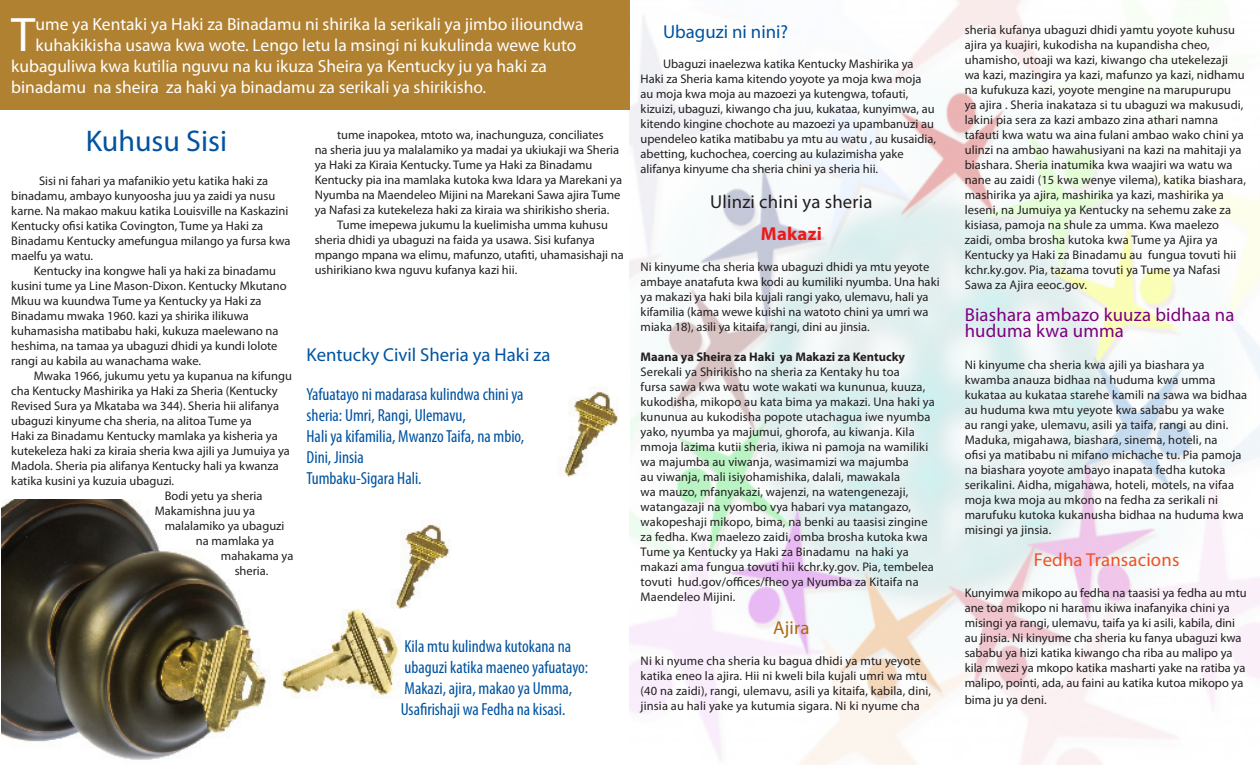
<style>
.page{position:relative;width:1260px;height:765px;background:#fff}
.page>*{position:absolute;margin:0;border:0;box-sizing:border-box;transform-origin:0 0}
.t1{font:48.62px "Myriad Pro";color:#fff}
.t2{font:30px "Myriad Pro";color:#0153a0}
.t3{font:18.75px "Myriad Pro";color:#0153a0}
.t4{font:18.75px/16.2px "Myriad Pro";letter-spacing:.01em;color:#7f007f}
.t5{font:18.75px "Myriad Pro";letter-spacing:.01em;color:#231f20}
.t6{font:18.75px "Myriad Pro";letter-spacing:.01em;color:#f05124}
.t7{font:700 18.75px "Myriad Pro";letter-spacing:.01em;color:#eb1a1a}
.t8{font:18.75px "Myriad Pro";letter-spacing:.01em;color:#ad670e}
.t9{font:17.5px "Myriad Pro";color:#fff}
.t10{font:condensed 17.5px/21px "Myriad Pro";color:#0153a0}
.t11{font:12.5px/15px "Myriad Pro";letter-spacing:.005em;color:#231f20}
.t12{font:700 12.5px "Myriad Pro";color:#231f20}
</style>
<div class="page">
<img style="left:629px;top:0;width:631px;height:765px">
<img style="left:559px;top:391px;width:59px;height:86px">
<div style="left:0;top:0;width:629px;height:110px;background:#af8131"></div>
<img style="left:1px;top:499px;width:448px;height:261px">
<p class="t1" style="left:11px;top:5px;width:26px">T</p>
<p class="t9" style="left:35px;top:13px;width:550px">ume ya Kentaki ya Haki za Binadamu ni shirika la serikali ya jimbo ilioundwa</p>
<p class="t9" style="left:35px;top:34px;width:543px">kuhakikisha usawa kwa wote. Lengo letu la msingi ni kukulinda wewe kuto</p>
<p class="t9" style="left:11px;top:55px;width:537px">kubaguliwa kwa kutilia nguvu na ku ikuza Sheira ya Kentucky ju ya haki za</p>
<p class="t9" style="left:11px;top:76px;width:476px">binadamu na sheira za haki ya binadamu za serikali ya shirikisho.</p>
<p class="t2" style="left:86px;top:122px;width:143px">Kuhusu Sisi</p>
<p class="t11" style="left:11px;top:173px;width:281px;text-indent:28px">Sisi ni fahari ya mafanikio yetu katika haki za binadamu, ambayo kunyoosha juu ya zaidi ya nusu karne. Na makao makuu katika Louisville na Kaskazini Kentucky ofisi katika Covington, Tume ya Haki za Binadamu Kentucky amefungua milango ya fursa kwa maelfu ya watu.</p>
<p class="t11" style="left:11px;top:263px;width:277px;text-indent:22px">Kentucky ina kongwe hali ya haki za binadamu kusini tume ya Line Mason-Dixon. Kentucky Mkutano Mkuu wa kuundwa Tume ya Kentucky ya Haki za Binadamu mwaka 1960. kazi ya shirika ilikuwa kuhamasisha matibabu haki, kukuza maelewano na heshima, na tamaa ya ubaguzi dhidi ya kundi lolote rangi au kabila au wanachama wake.</p>
<p class="t11" style="left:11px;top:368px;width:282px;text-indent:22px">Mwaka 1966, jukumu yetu ya kupanua na kifungu cha Kentucky Mashirika ya Haki za Sheria (Kentucky Revised Sura ya Mkataba wa 344). Sheria hii alifanya ubaguzi kinyume cha sheria, na alitoa Tume ya<br>Haki za Binadamu Kentucky mamlaka ya kisheria ya kutekeleza haki za kiraia sheria kwa ajili ya Jumuiya ya Madola. Sheria pia alifanya Kentucky hali ya kwanza katika kusini ya kuzuia ubaguzi.</p>
<p class="t11" style="left:165px;top:488px;width:99px">Bodi yetu ya sheria</p>
<p class="t11" style="left:155px;top:503px;width:102px">Makamishna juu ya</p>
<p class="t11" style="left:165px;top:518px;width:121px">malalamiko ya ubaguzi</p>
<p class="t11" style="left:196px;top:533px;width:80px">na mamlaka ya</p>
<p class="t11" style="left:221px;top:548px;width:74px">mahakama ya</p>
<p class="t11" style="left:235px;top:563px;width:35px">sheria.</p>
<p class="t11" style="left:315px;top:127px;width:309px;text-indent:22px">tume inapokea, mtoto wa, inachunguza, conciliates<br>na sheria juu ya malalamiko ya madai ya ukiukaji wa Sheria ya Haki za Kiraia Kentucky. Tume ya Haki za Binadamu Kentucky pia ina mamlaka kutoka kwa Idara ya Marekani ya Nyumba na Maendeleo Mijini na Marekani Sawa ajira Tume ya Nafasi za kutekeleza haki za kiraia wa shirikisho sheria.</p>
<p class="t11" style="left:315px;top:217px;width:311px;text-indent:22px">Tume imepewa jukumu la kuelimisha umma kuhusu sheria dhidi ya ubaguzi na faida ya usawa. Sisi kufanya mpango mpana wa elimu, mafunzo, utafiti, uhamasishaji na ushirikiano kwa nguvu kufanya kazi hii.</p>
<p class="t3" style="left:307px;top:343px;width:245px">Kentucky Civil Sheria ya Haki za</p>
<p class="t10" style="left:307px;top:384px;width:219px">Yafuatayo ni madarasa kulindwa chini ya sheria: Umri, Rangi, Ulemavu,</p>
<p class="t10" style="left:307px;top:426px;width:219px">Hali ya kifamilia, Mwanzo Taifa, na mbio,<br>Dini, Jinsia</p>
<p class="t10" style="left:307px;top:468px;width:117px">Tumbaku-Sigara Hali.</p>
<p class="t10" style="left:401px;top:636px;width:189px">Kila mtu kulindwa kutokana na ubaguzi katika maeneo yafuatayo:<br>Makazi, ajira, makao ya Umma,<br>Usafirishaji wa Fedha na kisasi.</p>
<p class="t3" style="left:663px;top:21px;width:127px">Ubaguzi ni nini?</p>
<p class="t11" style="left:641px;top:56px;width:297px;text-indent:22px">Ubaguzi inaelezwa katika Kentucky Mashirika ya Haki za Sheria kama kitendo yoyote ya moja kwa moja au moja kwa moja au mazoezi ya kutengwa, tofauti, kizuizi, ubaguzi, kiwango cha juu, kukataa, kunyimwa, au kitendo kingine chochote au mazoezi ya upambanuzi au upendeleo katika matibabu ya mtu au watu , au kusaidia, abetting, kuchochea, coercing au kulazimisha yake alifanya kinyume cha sheria chini ya sheria hii.</p>
<p class="t5" style="left:710px;top:190px;width:164px">Ulinzi chini ya sheria</p>
<p class="t7" style="left:761px;top:222px;width:62px">Makazi</p>
<p class="t11" style="left:641px;top:259px;width:301px">Ni kinyume cha sheria kwa ubaguzi dhidi ya mtu yeyote ambaye anatafuta kwa kodi au kumiliki nyumba. Una haki ya makazi ya haki bila kujali rangi yako, ulemavu, hali ya kifamilia (kama wewe kuishi na watoto chini ya umri wa miaka 18), asili ya kitaifa, rangi, dini au jinsia.</p>
<p class="t12" style="left:641px;top:349px;width:266px">Maana ya Sheira za Haki ya Makazi za Kentucky</p>
<p class="t11" style="left:641px;top:364px;width:296px">Serekali ya Shirikisho na sheria za Kentaky hu toa<br>fursa sawa kwa watu wote wakati wa kununua, kuuza, kukodisha, mikopo au kata bima ya makazi. Una haki ya kununua au kukodisha popote utachagua iwe nyumba yako, nyumba ya majumui, ghorofa, au kiwanja. Kila mmoja lazima kutii sheria, ikiwa ni pamoja na wamiliki wa majumba au viwanja, wasimamizi wa majumba<br>au viwanja, mali isiyohamishika, dalali, mawakala<br>wa mauzo, mfanyakazi, wajenzi, na watengenezaji, watangazaji na vyombo vya habari vya matangazo, wakopeshaji mikopo, bima, na benki au taasisi zingine za fedha. Kwa maelezo zaidi, omba brosha kutoka kwa Tume ya Kentucky ya Haki za Binadamu na haki ya makazi ama fungua tovuti hii kchr.ky.gov. Pia, tembelea tovuti hud.gov/offices/fheo ya Nyumba za Kitaifa na Maendeleo Mijini.</p>
<p class="t8" style="left:773px;top:616px;width:38px">Ajira</p>
<p class="t11" style="left:641px;top:653px;width:292px">Ni ki nyume cha sheria ku bagua dhidi ya mtu yeyote katika eneo la ajira. Hii ni kweli bila kujali umri wa mtu (40 na zaidi), rangi, ulemavu, asili ya kitaifa, kabila, dini, jinsia au hali yake ya kutumia sigara. Ni ki nyume cha</p>
<p class="t11" style="left:965px;top:22px;width:283px">sheria kufanya ubaguzi dhidi yamtu yoyote kuhusu ajira ya kuajiri, kukodisha na kupandisha cheo, uhamisho, utoaji wa kazi, kiwango cha utekelezaji wa kazi, mazingira ya kazi, mafunzo ya kazi, nidhamu na kufukuza kazi, yoyote mengine na marupurupu ya ajira . Sheria inakataza si tu ubaguzi wa makusudi, lakini pia sera za kazi ambazo zina athari namna tafauti kwa watu wa aina fulani ambao wako chini ya ulinzi na ambao hawahusiyani na kazi na mahitaji ya biashara. Sheria inatumika kwa waajiri wa watu wa nane au zaidi (15 kwa wenye vilema), katika biashara, mashirika ya ajira, mashirika ya kazi, mashirika ya leseni, na Jumuiya ya Kentucky na sehemu zake za kisiasa, pamoja na shule za umma. Kwa maelezo zaidi, omba brosha kutoka kwa Tume ya Ajira ya Kentucky ya Haki za Binadamu au fungua tovuti hii kchr.ky.gov. Pia, tazama tovuti ya Tume ya Nafasi Sawa za Ajira eeoc.gov.</p>
<p class="t4" style="left:965px;top:306px;width:271px">Biashara ambazo kuuza bidhaa na huduma kwa umma</p>
<p class="t11" style="left:965px;top:357px;width:284px">Ni kinyume cha sheria kwa ajili ya biashara ya kwamba anauza bidhaa na huduma kwa umma kukataa au kukataa starehe kamili na sawa wa bidhaa au huduma kwa mtu yeyote kwa sababu ya wake<br>au rangi yake, ulemavu, asili ya taifa, rangi au dini.<br>Maduka, migahawa, biashara, sinema, hoteli, na<br>ofisi ya matibabu ni mifano michache tu. Pia pamoja na biashara yoyote ambayo inapata fedha kutoka serikalini. Aidha, migahawa, hoteli, motels, na vifaa moja kwa moja au mkono na fedha za serikali ni marufuku kutoka kukanusha bidhaa na huduma kwa misingi ya jinsia.</p>
<p class="t6" style="left:1034px;top:548px;width:147px">Fedha Transacions</p>
<p class="t11" style="left:965px;top:586px;width:284px">Kunyimwa mikopo au fedha na taasisi ya fedha au mtu ane toa mikopo ni haramu ikiwa inafanyika chini ya misingi ya rangi, ulemavu, taifa ya ki asili, kabila, dini au jinsia. Ni kinyume cha sheria ku fanya ubaguzi kwa sababu ya hizi katika kiwango cha riba au malipo ya kila mwezi ya mkopo katika masharti yake na ratiba ya malipo, pointi, ada, au faini au katika kutoa mikopo ya</p>
<p class="t11" style="left:965px;top:692px;width:83px">bima ju ya deni.</p>
</div>
